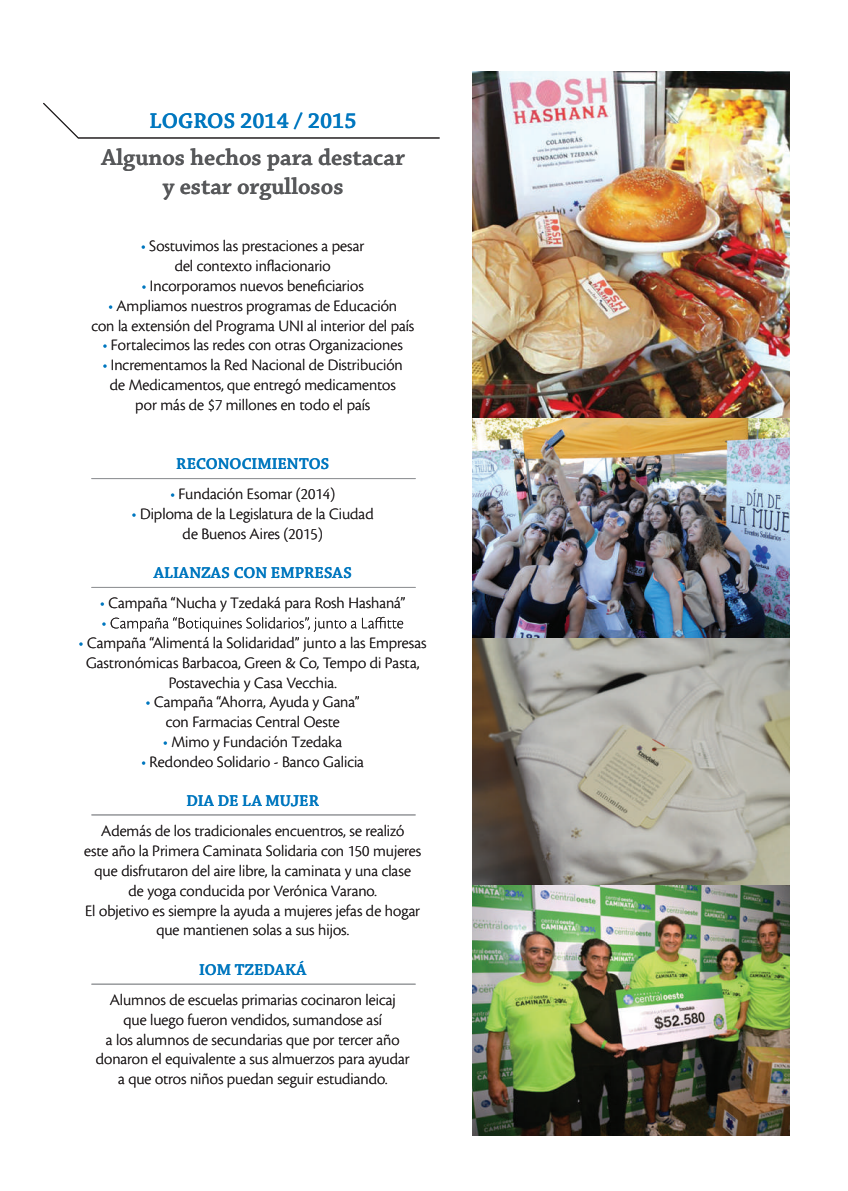
<style>
.page{position:relative;width:848px;height:1191px;background:#fff}
.page>*{position:absolute;margin:0;border:0;box-sizing:border-box;transform-origin:0 0}
.t1{font:600 24px/28.8px "Chaparral Pro";color:#57585a;text-align:center}
.t2{font:600 22.5px "Chaparral Pro";color:#0077bf}
.t3{font:300 16.5px/19.8px "Cronos Pro";color:#231f20;text-align:center}
.t4{font:600 16.5px "Chaparral Pro";color:#0077bf}
.s1{color:#0077bf}
</style>
<div class="page">
<img style="left:472px;top:417px;width:317px;height:222px">
<img style="left:472px;top:639px;width:317px;height:246px">
<img style="left:472px;top:885px;width:317px;height:250px">
<img style="left:472px;top:72px;width:317px;height:345px">
<svg style="left:111px;top:617px;width:292px;height:15px"></svg>
<hr style="left:91px;top:478px;width:324px;height:1px;background:#939598">
<hr style="left:91px;top:587px;width:324px;height:1px;background:#939598">
<hr style="left:91px;top:815px;width:324px;height:1px;background:#939598">
<hr style="left:91px;top:984px;width:324px;height:1px;background:#939598">
<svg style="left:43px;top:102px;width:397px;height:37px"></svg>
<h2 class="t2" style="left:150px;top:108px;width:208px">LOGROS 2014 / 2015</h2>
<h1 class="t1" style="left:101px;top:144px;width:305px">Algunos hechos para destacar y estar orgullosos</h1>
<p class="t3" style="left:141px;top:236px;width:225px"><span class="s1">•</span> Sostuvimos las prestaciones a pesar del contexto inflacionario</p>
<p class="t3" style="left:142px;top:276px;width:223px"><span class="s1">•</span> Incorporamos nuevos beneficiarios</p>
<p class="t3" style="left:91px;top:296px;width:324px"><span class="s1">•</span> Ampliamos nuestros programas de Educación<br>con la extensión del Programa UNI al interior del país</p>
<p class="t3" style="left:103px;top:335px;width:301px"><span class="s1">•</span> Fortalecimos las redes con otras Organizaciones</p>
<p class="t3" style="left:103px;top:355px;width:302px"><span class="s1">•</span> Incrementamos la Red Nacional de Distribución de Medicamentos, que entregó medicamentos por más de $7 millones en todo el país</p>
<p class="t4" style="left:176px;top:455px;width:154px">RECONOCIMIENTOS</p>
<p class="t3" style="left:170px;top:484px;width:166px"><span class="s1">•</span> Fundación Esomar (2014)</p>
<p class="t3" style="left:132px;top:504px;width:243px"><span class="s1">•</span> Diploma de la Legislatura de la Ciudad de Buenos Aires (2015)</p>
<p class="t4" style="left:154px;top:564px;width:199px">ALIANZAS CON EMPRESAS</p>
<p class="t3" style="left:100px;top:593px;width:306px;text-align:left"><span class="s1">•</span> Campaña “Nucha y Tzedaká para Rosh Hashaná” <span class="s1">•</span></p>
<p class="t3" style="left:79px;top:633px;width:349px"><span class="s1">•</span> Campaña “Alimentá la Solidaridad” junto a las Empresas<br>Gastronómicas Barbacoa, Green &amp; Co, Tempo di Pasta,<br>Postavechia y Casa Vecchia.</p>
<p class="t3" style="left:146px;top:692px;width:215px"><span class="s1">•</span> Campaña “Ahorra, Ayuda y Gana” con Farmacias Central Oeste</p>
<p class="t3" style="left:163px;top:732px;width:180px"><span class="s1">•</span> Mimo y Fundación Tzedaka</p>
<p class="t3" style="left:141px;top:752px;width:224px"><span class="s1">•</span> Redondeo Solidario - Banco Galicia</p>
<p class="t4" style="left:186px;top:792px;width:134px">DIA DE LA MUJER</p>
<p class="t3" style="left:84px;top:821px;width:338px">Además de los tradicionales encuentros, se realizó<br>este año la Primera Caminata Solidaria con 150 mujeres que disfrutaron del aire libre, la caminata y una clase<br>de yoga conducida por Verónica Varano.<br>El objetivo es siempre la ayuda a mujeres jefas de hogar que mantienen solas a sus hijos.</p>
<p class="t4" style="left:199px;top:960px;width:109px">IOM TZEDAKÁ</p>
<p class="t3" style="left:96px;top:990px;width:315px">Alumnos de escuelas primarias cocinaron leicaj<br>que luego fueron vendidos, sumandose así<br>a los alumnos de secundarias que por tercer año donaron el equivalente a sus almuerzos para ayudar a que otros niños puedan seguir estudiando.</p>
</div>
